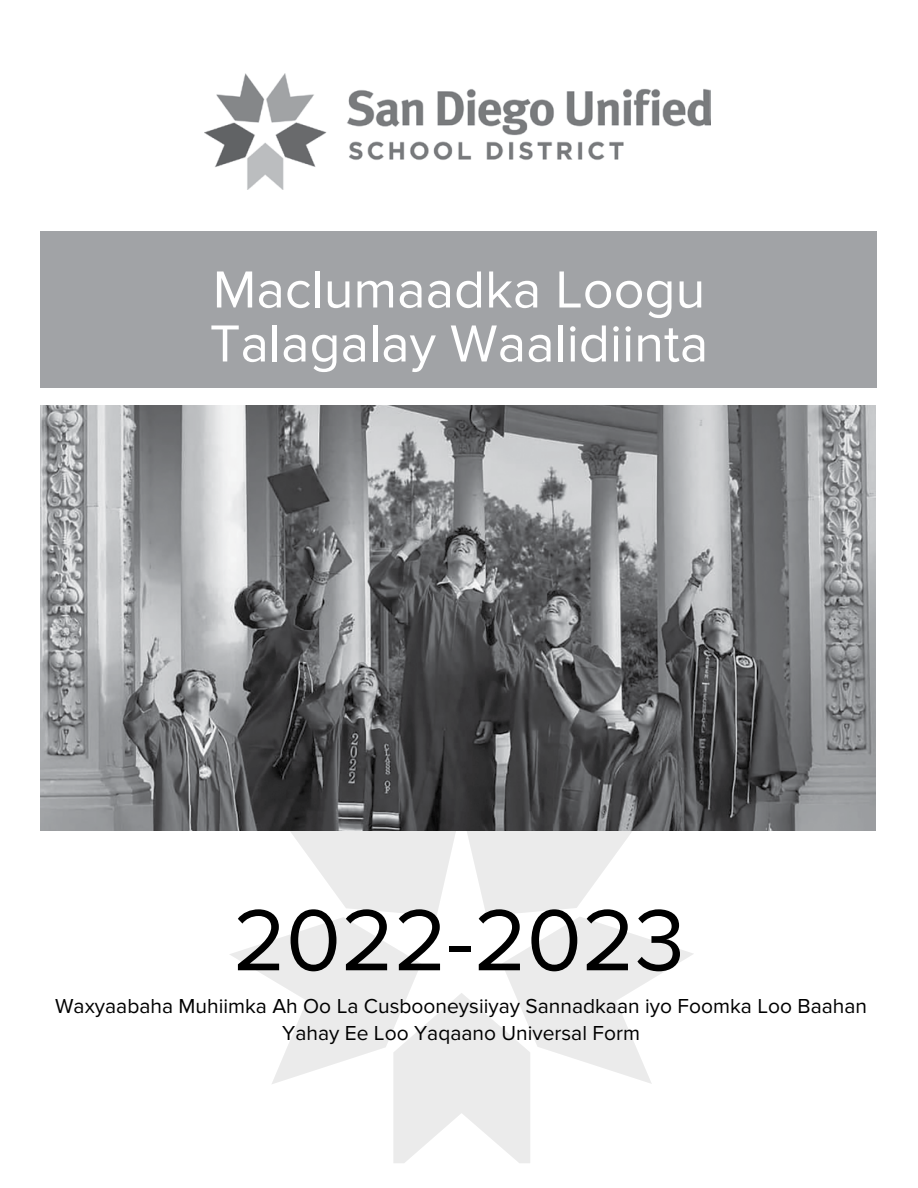
<style>
.page{position:relative;width:918px;height:1188px;background:#fff}
.page>*{position:absolute;margin:0;border:0;box-sizing:border-box;transform-origin:0 0}
.t1{font:90px "Proxima Nova";color:#000}
.t2{font:54px/54px "Proxima Nova";color:#fff}
.t3{font:21px/27px "Proxima Nova";color:#000;text-align:center}
</style>
<div class="page">
<svg style="left:230px;top:831px;width:463px;height:332px"></svg>
<img style="left:205px;top:74px;width:505px;height:115px">
<div style="left:40px;top:231px;width:838px;height:157px;background:#a1a3a6"></div>
<img style="left:40px;top:405px;width:836px;height:426px">
<h2 class="t2" style="left:210px;top:263px;width:500px">Maclumaadka Loogu<br>Talagalay Waalidiinta</h2>
<h1 class="t1" style="left:233px;top:889px;width:453px">2022-2023</h1>
<p class="t3" style="left:55px;top:992px;width:813px">Waxyaabaha Muhiimka Ah Oo La Cusbooneysiiyay Sannadkaan iyo Foomka Loo Baahan<br>Yahay Ee Loo Yaqaano Universal Form</p>
</div>
